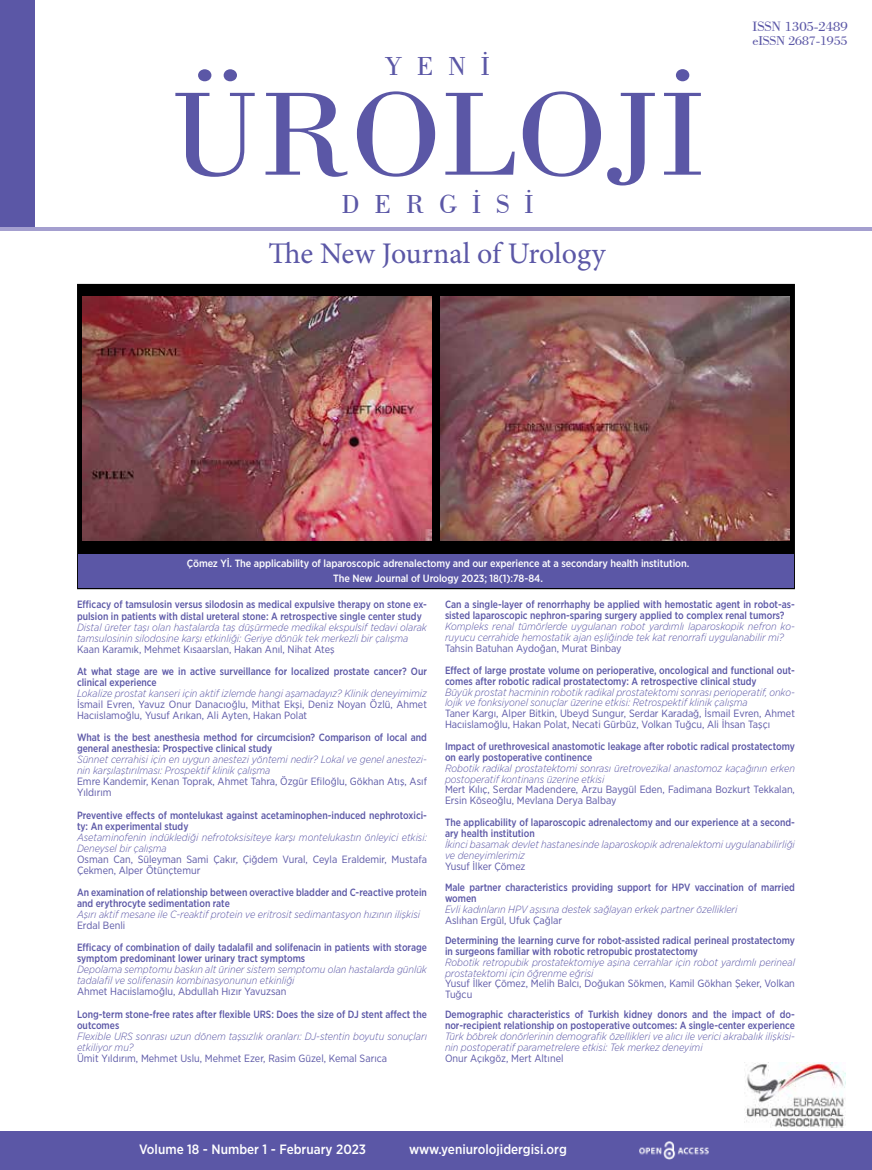
<style>
.page{position:relative;width:872px;height:1170px;background:#fff}
.page>*{position:absolute;margin:0;border:0;box-sizing:border-box;transform-origin:0 0}
.t1{font:124.5px "Bodoni BT";color:#5b57a6;scale:1.1 1}
.t2{font:30px "Minion Pro";letter-spacing:-.005em;color:#5b57a6}
.t3{font:27.45px "Bodoni BT";letter-spacing:.545em;color:#5b57a6}
.t4{font:14.25px "Bodoni BT";letter-spacing:-.005em;color:#5b57a6}
.t5{font:500 13.5px "Gotham Narrow";color:#fff}
.t6{font:13.5px "Bodoni BT";letter-spacing:-.01em;color:#5b57a6}
.t7{font:500 10.5px/11.1px "Gotham Narrow";color:#5b57a6;scale:.94 1}
.t8{font:italic 300 10.5px/10.9px "Gotham Narrow";color:#5b57a6}
.t9{font:10.5px/11.1px "Gotham Narrow";color:#5b57a6}
.t10{font:500 10.5px/15px "Gotham Narrow";letter-spacing:-.01em;color:#fff;text-align:center}
</style>
<div class="page">
<div style="left:0;top:0;width:34px;height:230px;background:#5b57a6"></div>
<div style="left:0;top:1131px;width:872px;height:38px;background:#5b57a6"></div>
<img style="left:744px;top:1062px;width:101px;height:65px">
<img style="left:639px;top:1141px;width:70px;height:18px">
<hr style="left:0;top:227px;width:872px;height:3px;background:#a49fcf">
<div style="left:78px;top:553px;width:716px;height:35px;background:#5b57a6"></div>
<div style="left:78px;top:284px;width:358px;height:269px;background:#000"></div>
<img style="left:82px;top:296px;width:350px;height:245px">
<div style="left:436px;top:284px;width:358px;height:269px;background:#000"></div>
<img style="left:440px;top:296px;width:349px;height:244px">
<h3 class="t3" style="left:385px;top:50px;width:106px">YENİ</h3>
<h1 class="t1" style="left:170px;top:57px;width:488px">ÜROLOJİ</h1>
<h3 class="t3" style="left:341px;top:187px;width:193px">DERGİSİ</h3>
<h2 class="t2" style="left:268px;top:233px;width:338px">The New Journal of Urology</h2>
<h3 class="t4" style="left:752px;top:17px;width:97px">ISSN 1305-2489</h3>
<p class="t6" style="left:752px;top:32px;width:97px">eISSN 2687-1955</p>
<p class="t10" style="left:187px;top:556px;width:504px">Çömez Yİ. The applicability of laparoscopic adrenalectomy and our experience at a secondary health institution.<br>The New Journal of Urology 2023; 18(1):78-84.</p>
<p class="t7" style="left:77px;top:599px;width:374px">Efficacy of tamsulosin versus silodosin as medical expulsive therapy on stone ex&shy;pulsion in patients with distal ureteral stone: A retrospective single center study</p>
<p class="t8" style="left:77px;top:621px;width:351px">Distal üreter taşı olan hastalarda taş düşürmede medikal ekspulsif tedavi olarak tamsulosinin silodosine karşı etkinliği: Geriye dönük tek merkezli bir çalışma</p>
<p class="t9" style="left:77px;top:643px;width:259px">Kaan Karamık, Mehmet Kısaarslan, Hakan Anıl, Nihat Ateş</p>
<p class="t7" style="left:77px;top:665px;width:374px">At what stage are we in active surveillance for localized prostate cancer? Our clinical experience</p>
<p class="t8" style="left:77px;top:687px;width:351px">Lokalize prostat kanseri için aktif izlemde hangi aşamadayız? Klinik deneyimimiz</p>
<p class="t9" style="left:77px;top:698px;width:351px">İsmail Evren, Yavuz Onur Danacıoğlu, Mithat Ekşi, Deniz Noyan Özlü, Ahmet<br>Hacıislamoğlu, Yusuf Arıkan, Ali Ayten, Hakan Polat</p>
<p class="t7" style="left:77px;top:731px;width:374px">What is the best anesthesia method for circumcision? Comparison of local and general anesthesia: Prospective clinical study</p>
<p class="t8" style="left:77px;top:753px;width:351px">Sünnet cerrahisi için en uygun anestezi yöntemi nedir? Lokal ve genel anestezi&shy;nin karşılaştırılması: Prospektif klinik çalışma</p>
<p class="t9" style="left:77px;top:775px;width:351px">Emre Kandemir, Kenan Toprak, Ahmet Tahra, Özgür Efiloğlu, Gökhan Atış, Asıf<br>Yıldırım</p>
<p class="t7" style="left:77px;top:809px;width:374px">Preventive effects of montelukast against acetaminophen-induced nephrotoxici&shy;ty: An experimental study</p>
<p class="t8" style="left:77px;top:831px;width:351px">Asetaminofenin indüklediği nefrotoksisiteye karşı montelukastın önleyici etkisi:<br>Deneysel bir çalışma</p>
<p class="t9" style="left:77px;top:853px;width:351px">Osman Can, Süleyman Sami Çakır, Çiğdem Vural, Ceyla Eraldemir, Mustafa<br>Çekmen, Alper Ötünçtemur</p>
<p class="t7" style="left:77px;top:886px;width:374px">An examination of relationship between overactive bladder and C-reactive protein and erythrocyte sedimentation rate</p>
<p class="t8" style="left:77px;top:908px;width:345px">Aşırı aktif mesane ile C-reaktif protein ve eritrosit sedimantasyon hızının ilişkisi</p>
<p class="t9" style="left:77px;top:919px;width:50px">Erdal Benli</p>
<p class="t7" style="left:77px;top:941px;width:374px">Efficacy of combination of daily tadalafil and solifenacin in patients with storage symptom predominant lower urinary tract symptoms</p>
<p class="t8" style="left:77px;top:963px;width:351px">Depolama semptomu baskın alt üriner sistem semptomu olan hastalarda günlük tadalafil ve solifenasin kombinasyonunun etkinliği</p>
<p class="t9" style="left:77px;top:985px;width:211px">Ahmet Hacıislamoğlu, Abdullah Hızır Yavuzsan</p>
<p class="t7" style="left:77px;top:1008px;width:374px">Long-term stone-free rates after flexible URS: Does the size of DJ stent affect the outcomes</p>
<p class="t8" style="left:77px;top:1029px;width:351px">Flexible URS sonrası uzun dönem taşsızlık oranları: DJ-stentin boyutu sonuçları etkiliyor mu?</p>
<p class="t9" style="left:77px;top:1052px;width:311px">Ümit Yıldırım, Mehmet Uslu, Mehmet Ezer, Rasim Güzel, Kemal Sarıca</p>
<p class="t7" style="left:445px;top:599px;width:374px">Can a single-layer of renorrhaphy be applied with hemostatic agent in robot-as&shy;sisted laparoscopic nephron-sparing surgery applied to complex renal tumors?</p>
<p class="t8" style="left:445px;top:620px;width:351px">Kompleks renal tümörlerde uygulanan robot yardımlı laparoskopik nefron ko&shy;ruyucu cerrahide hemostatik ajan eşliğinde tek kat renorrafi uygulanabilir mi?</p>
<p class="t9" style="left:445px;top:642px;width:178px">Tahsin Batuhan Aydoğan, Murat Binbay</p>
<p class="t7" style="left:445px;top:664px;width:374px">Effect of large prostate volume on perioperative, oncological and functional out&shy;comes after robotic radical prostatectomy: A retrospective clinical study</p>
<p class="t8" style="left:445px;top:686px;width:351px">Büyük prostat hacminin robotik radikal prostatektomi sonrası perioperatif, onko&shy;lojik ve fonksiyonel sonuçlar üzerine etkisi: Retrospektif klinik çalışma</p>
<p class="t9" style="left:445px;top:707px;width:351px">Taner Kargı, Alper Bitkin, Ubeyd Sungur, Serdar Karadağ, İsmail Evren, Ahmet<br>Hacıislamoğlu, Hakan Polat, Necati Gürbüz, Volkan Tuğcu, Ali İhsan Taşçı</p>
<p class="t7" style="left:445px;top:740px;width:374px">Impact of urethrovesical anastomotic leakage after robotic radical prostatectomy on early postoperative continence</p>
<p class="t8" style="left:445px;top:762px;width:351px">Robotik radikal prostatektomi sonrası üretrovezikal anastomoz kaçağının erken postoperatif kontinans üzerine etkisi</p>
<p class="t9" style="left:445px;top:784px;width:351px">Mert Kılıç, Serdar Madendere, Arzu Baygül Eden, Fadimana Bozkurt Tekkalan,<br>Ersin Köseoğlu, Mevlana Derya Balbay</p>
<p class="t7" style="left:445px;top:816px;width:374px">The applicability of laparoscopic adrenalectomy and our experience at a second&shy;ary health institution</p>
<p class="t8" style="left:445px;top:838px;width:351px">İkinci basamak devlet hastanesinde laparoskopik adrenalektomi uygulanabilirliği ve deneyimlerimiz</p>
<p class="t9" style="left:445px;top:860px;width:82px">Yusuf İlker Çömez</p>
<p class="t7" style="left:445px;top:882px;width:374px">Male partner characteristics providing support for HPV vaccination of married women</p>
<p class="t8" style="left:445px;top:903px;width:294px">Evli kadınların HPV aşısına destek sağlayan erkek partner özellikleri</p>
<p class="t9" style="left:445px;top:914px;width:119px">Aslıhan Ergül, Ufuk Çağlar</p>
<p class="t7" style="left:445px;top:934px;width:374px">Determining the learning curve for robot-assisted radical perineal prostatectomy in surgeons familiar with robotic retropubic prostatectomy</p>
<p class="t8" style="left:445px;top:956px;width:351px">Robotik retropubik prostatektomiye aşina cerrahlar için robot yardımlı perineal prostatektomi için öğrenme eğrisi</p>
<p class="t9" style="left:445px;top:977px;width:351px">Yusuf İlker Çömez, Melih Balcı, Doğukan Sökmen, Kamil Gökhan Şeker, Volkan<br>Tuğcu</p>
<p class="t7" style="left:445px;top:1008px;width:374px">Demographic characteristics of Turkish kidney donors and the impact of do&shy;nor-recipient relationship on postoperative outcomes: A single-center experience</p>
<p class="t8" style="left:445px;top:1030px;width:351px">Türk böbrek donörlerinin demografik özellikleri ve alıcı ile verici akrabalık ilişkisi&shy;nin postoperatif parametrelere etkisi: Tek merkez deneyimi</p>
<p class="t9" style="left:445px;top:1052px;width:120px">Onur Açıkgöz, Mert Altınel</p>
<p class="t5" style="left:139px;top:1140px;width:228px">Volume 18 - Number 1 - February 2023</p>
<p class="t5" style="left:409px;top:1140px;width:159px">www.yeniurolojidergisi.org</p>
</div>
